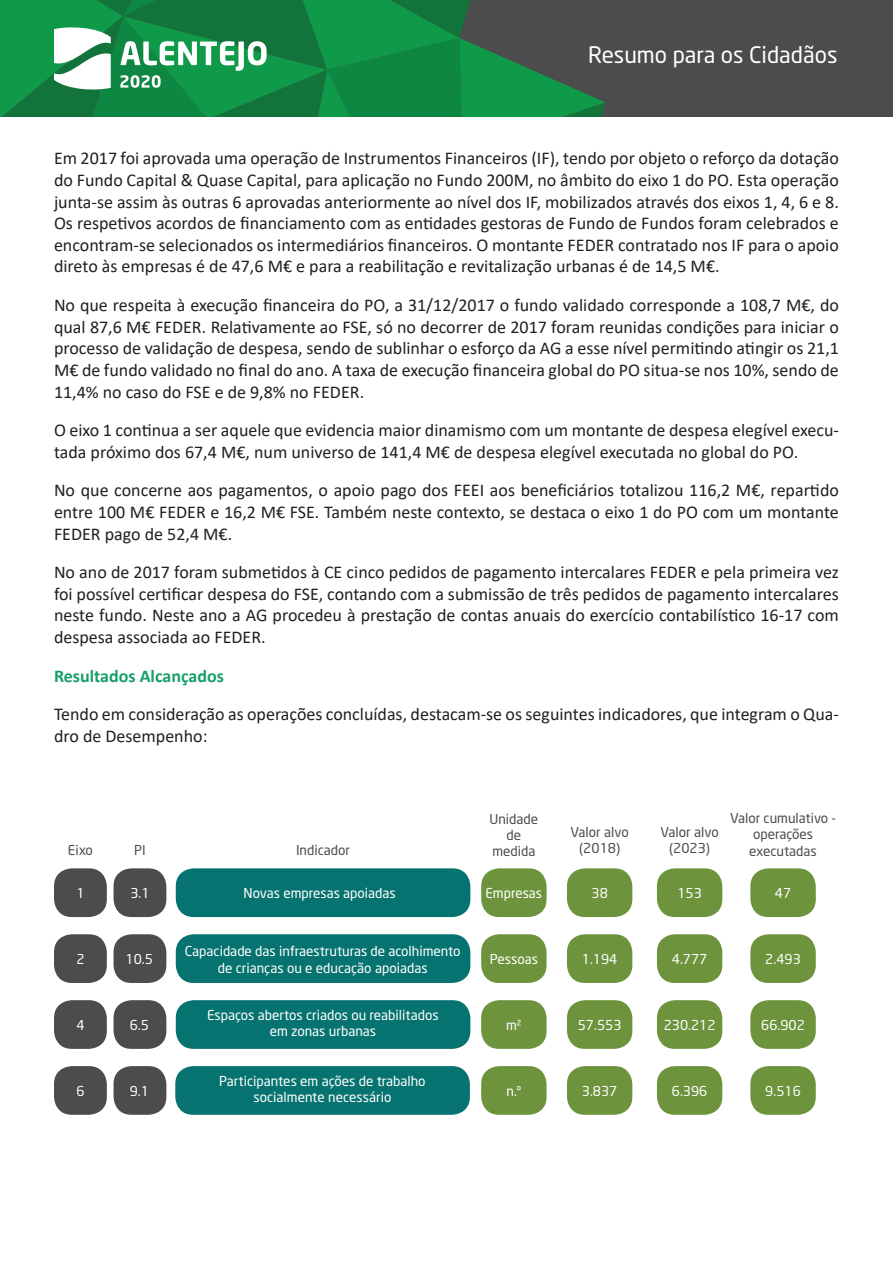
<style>
.page{position:relative;width:893px;height:1263px;background:#fff}
.page>*{position:absolute;margin:0;border:0;box-sizing:border-box;transform-origin:0 0}
.t1{font:22.5px "Neo Sans";color:#fff}
.t2{font:18px/21.6px "Calibri";color:#231f20;text-align:justify}
.t3{font:700 18px "Calibri";color:#179e69}
.t4{font:13.5px/16.2px "Neo Sans";color:#fff;text-align:center}
.t5{font:13.5px/16.2px "Neo Sans";color:#4c4c4c;text-align:center}
</style>
<div class="page">
<div style="left:0;top:0;width:893px;height:117px;background:#4c4c4c"></div>
<svg style="left:0;top:0;width:605px;height:117px;background:#288952"></svg>
<div style="left:176px;top:868px;width:294px;height:49px;background:#077370;border-radius:18px"></div>
<div style="left:114px;top:868px;width:52px;height:49px;background:#4c4c4c;border-radius:18px"></div>
<div style="left:176px;top:934px;width:294px;height:49px;background:#077370;border-radius:18px"></div>
<div style="left:176px;top:1000px;width:294px;height:49px;background:#077370;border-radius:18px"></div>
<div style="left:175px;top:1066px;width:295px;height:49px;background:#077370;border-radius:18px"></div>
<div style="left:481px;top:868px;width:66px;height:49px;background:#6d943d;border-radius:18px"></div>
<div style="left:54px;top:868px;width:53px;height:49px;background:#4c4c4c;border-radius:18px"></div>
<div style="left:114px;top:934px;width:52px;height:49px;background:#4c4c4c;border-radius:18px"></div>
<div style="left:54px;top:934px;width:53px;height:49px;background:#4c4c4c;border-radius:18px"></div>
<div style="left:114px;top:1000px;width:52px;height:49px;background:#4c4c4c;border-radius:18px"></div>
<div style="left:54px;top:1000px;width:53px;height:49px;background:#4c4c4c;border-radius:18px"></div>
<div style="left:114px;top:1066px;width:52px;height:49px;background:#4c4c4c;border-radius:18px"></div>
<div style="left:54px;top:1066px;width:53px;height:49px;background:#4c4c4c;border-radius:18px"></div>
<div style="left:481px;top:934px;width:66px;height:49px;background:#6d943d;border-radius:18px"></div>
<div style="left:481px;top:1000px;width:66px;height:49px;background:#6d943d;border-radius:18px"></div>
<div style="left:481px;top:1066px;width:66px;height:49px;background:#6d943d;border-radius:18px"></div>
<div style="left:567px;top:868px;width:65px;height:49px;background:#6d943d;border-radius:18px"></div>
<div style="left:567px;top:934px;width:65px;height:49px;background:#6d943d;border-radius:18px"></div>
<div style="left:567px;top:1000px;width:65px;height:49px;background:#6d943d;border-radius:18px"></div>
<div style="left:567px;top:1066px;width:65px;height:49px;background:#6d943d;border-radius:18px"></div>
<div style="left:657px;top:868px;width:65px;height:49px;background:#6d943d;border-radius:18px"></div>
<div style="left:657px;top:934px;width:65px;height:49px;background:#6d943d;border-radius:18px"></div>
<div style="left:657px;top:1000px;width:65px;height:49px;background:#6d943d;border-radius:18px"></div>
<div style="left:657px;top:1066px;width:65px;height:49px;background:#6d943d;border-radius:18px"></div>
<div style="left:750px;top:868px;width:66px;height:49px;background:#6d943d;border-radius:18px"></div>
<div style="left:750px;top:934px;width:66px;height:49px;background:#6d943d;border-radius:18px"></div>
<div style="left:750px;top:1000px;width:66px;height:49px;background:#6d943d;border-radius:18px"></div>
<div style="left:750px;top:1066px;width:66px;height:49px;background:#6d943d;border-radius:18px"></div>
<p class="t1" style="left:588px;top:41px;width:251px">Resumo para os Cidadãos</p>
<p class="t2" style="left:54px;top:147px;width:786px">Em 2017 foi aprovada uma operação de Instrumentos Financeiros (IF), tendo por objeto o reforço da dotação do Fundo Capital &amp; Quase Capital, para aplicação no Fundo 200M, no âmbito do eixo 1 do PO. Esta operação junta-se assim às outras 6 aprovadas anteriormente ao nível dos IF, mobilizados através dos eixos 1, 4, 6 e 8.<br>Os respetivos acordos de financiamento com as entidades gestoras de Fundo de Fundos foram celebrados e encontram-se selecionados os intermediários financeiros. O montante FEDER contratado nos IF para o apoio direto às empresas é de 47,6 M€ e para a reabilitação e revitalização urbanas é de 14,5 M€.</p>
<p class="t2" style="left:54px;top:294px;width:786px">No que respeita à execução financeira do PO, a 31/12/2017 o fundo validado corresponde a 108,7 M€, do qual 87,6 M€ FEDER. Relativamente ao FSE, só no decorrer de 2017 foram reunidas condições para iniciar o processo de validação de despesa, sendo de sublinhar o esforço da AG a esse nível permitindo atingir os 21,1<br>M€ de fundo validado no final do ano. A taxa de execução financeira global do PO situa-se nos 10%, sendo de 11,4% no caso do FSE e de 9,8% no FEDER.</p>
<p class="t2" style="left:54px;top:419px;width:786px">O eixo 1 continua a ser aquele que evidencia maior dinamismo com um montante de despesa elegível execu&shy;tada próximo dos 67,4 M€, num universo de 141,4 M€ de despesa elegível executada no global do PO.</p>
<p class="t2" style="left:54px;top:479px;width:786px">No que concerne aos pagamentos, o apoio pago dos FEEI aos beneficiários totalizou 116,2 M€, repartido entre 100 M€ FEDER e 16,2 M€ FSE. Também neste contexto, se destaca o eixo 1 do PO com um montante FEDER pago de 52,4 M€.</p>
<p class="t2" style="left:54px;top:561px;width:786px">No ano de 2017 foram submetidos à CE cinco pedidos de pagamento intercalares FEDER e pela primeira vez foi possível certificar despesa do FSE, contando com a submissão de três pedidos de pagamento intercalares neste fundo. Neste ano a AG procedeu à prestação de contas anuais do exercício contabilístico 16-17 com despesa associada ao FEDER.</p>
<p class="t3" style="left:54px;top:663px;width:171px">Resultados Alcançados</p>
<p class="t2" style="left:54px;top:703px;width:786px">Tendo em consideração as operações concluídas, destacam-se os seguintes indicadores, que integram o Qua&shy;dro de Desempenho:</p>
<p class="t5" style="left:489px;top:810px;width:50px">Unidade de</p>
<p class="t5" style="left:68px;top:842px;width:27px">Eixo</p>
<p class="t5" style="left:134px;top:842px;width:13px">PI</p>
<p class="t5" style="left:296px;top:842px;width:56px">Indicador</p>
<p class="t5" style="left:492px;top:843px;width:45px">medida</p>
<p class="t4" style="left:130px;top:885px;width:21px">3.1</p>
<p class="t4" style="left:244px;top:885px;width:154px">Novas empresas apoiadas</p>
<p class="t4" style="left:76px;top:885px;width:10px">1</p>
<p class="t4" style="left:485px;top:885px;width:58px">Empresas</p>
<p class="t5" style="left:571px;top:824px;width:60px">Valor alvo (2018)</p>
<p class="t4" style="left:591px;top:885px;width:18px">38</p>
<p class="t5" style="left:661px;top:824px;width:60px">Valor alvo (2023)</p>
<p class="t4" style="left:677px;top:885px;width:26px">153</p>
<p class="t5" style="left:730px;top:810px;width:108px">Valor cumulativo - operações executadas</p>
<p class="t4" style="left:775px;top:885px;width:18px">47</p>
<p class="t4" style="left:76px;top:951px;width:10px">2</p>
<p class="t4" style="left:126px;top:951px;width:29px">10.5</p>
<p class="t4" style="left:76px;top:1017px;width:10px">4</p>
<p class="t4" style="left:130px;top:1017px;width:21px">6.5</p>
<p class="t4" style="left:76px;top:1083px;width:10px">6</p>
<p class="t4" style="left:130px;top:1083px;width:21px">9.1</p>
<p class="t4" style="left:185px;top:943px;width:277px">Capacidade das infraestruturas de acolhimento de crianças ou e educação apoiadas</p>
<p class="t4" style="left:207px;top:1007px;width:233px">Espaços abertos criados ou reabilitados em zonas urbanas</p>
<p class="t4" style="left:219px;top:1073px;width:208px">Participantes em ações de trabalho socialmente necessário</p>
<p class="t4" style="left:490px;top:951px;width:50px">Pessoas</p>
<p class="t4" style="left:506px;top:1017px;width:17px">m²</p>
<p class="t4" style="left:506px;top:1083px;width:16px">n.º</p>
<p class="t4" style="left:582px;top:951px;width:37px">1.194</p>
<p class="t4" style="left:578px;top:1017px;width:45px">57.553</p>
<p class="t4" style="left:582px;top:1083px;width:37px">3.837</p>
<p class="t4" style="left:672px;top:951px;width:37px">4.777</p>
<p class="t4" style="left:664px;top:1017px;width:53px">230.212</p>
<p class="t4" style="left:672px;top:1083px;width:37px">6.396</p>
<p class="t4" style="left:765px;top:951px;width:37px">2.493</p>
<p class="t4" style="left:761px;top:1017px;width:45px">66.902</p>
<p class="t4" style="left:765px;top:1083px;width:37px">9.516</p>
</div>
